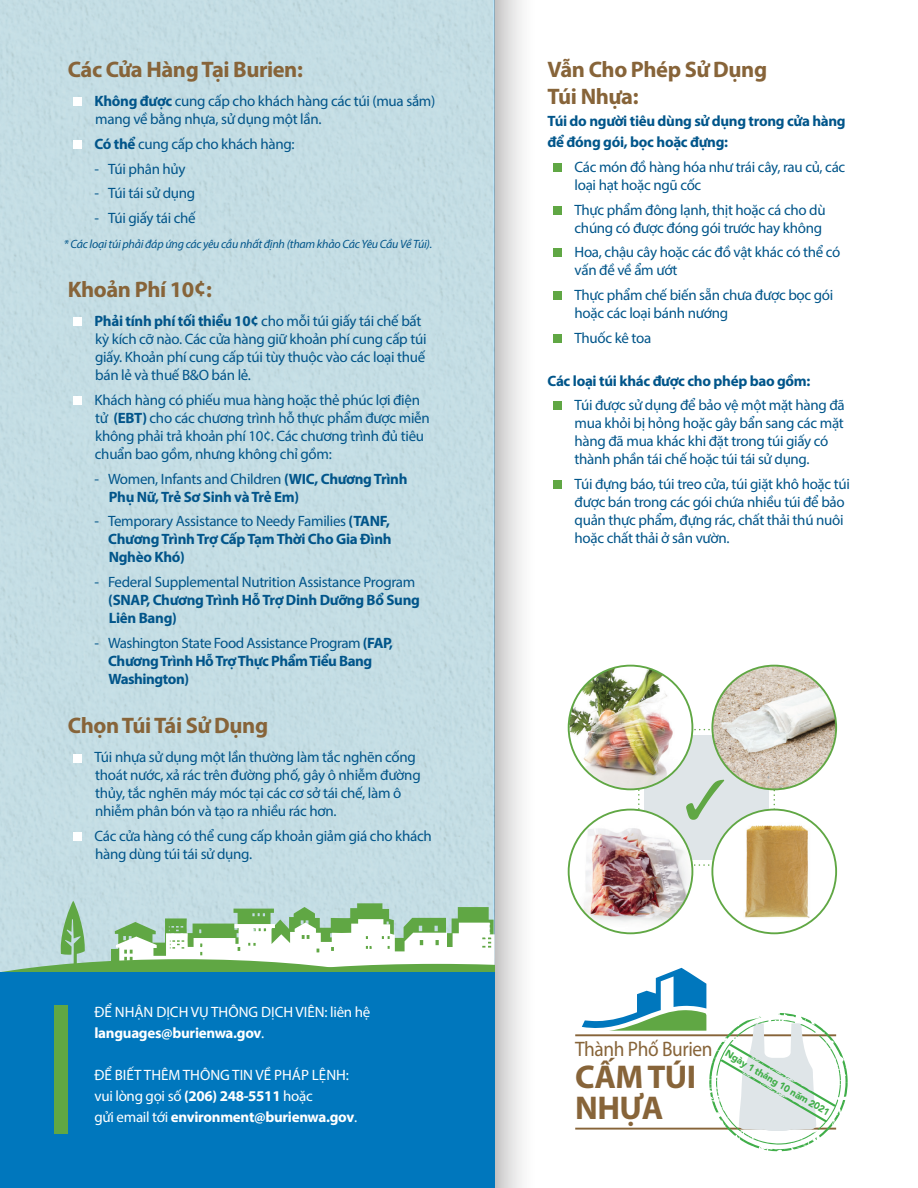
<style>
.page{position:relative;width:918px;height:1188px;background:#fff}
.page>*{position:absolute;margin:0;border:0;box-sizing:border-box;transform-origin:0 0}
.Body_Avenir{font:700 33px "Myriad Pro";letter-spacing:-.02em;color:#876439}
.Avenir_heading{font:700 22.5px/27px "Myriad Pro";letter-spacing:-.02em;color:#876439}
.Body_Avenir-2{font:21px "Myriad Pro";letter-spacing:-.02em;color:#876439;scale:.92 1}
.Bullets_Avenir{font:15px/18px "Myriad Pro";letter-spacing:-.02em;color:#01558a}
.Sub-bullets_Avenir{font:700 15px/18px "Myriad Pro";letter-spacing:-.03em;color:#01558a}
.Sub-bullets_Avenir-2{font:15px/18px "Myriad Pro";letter-spacing:-.02em;color:#01558a}
.Body_Avenir-3{font:700 15px/20.7px "Myriad Pro";letter-spacing:-.02em;color:#01558a}
.Body_Avenir-4{font:15px/21px "Myriad Pro";color:#fff}
.Body_Avenir-5{font:700 15px/21px "Myriad Pro";letter-spacing:-.02em;color:#fff}
.Note_Avenir{font:italic 12px "Myriad Pro";letter-spacing:-.02em;color:#01558a}
.t1{font:900 9.75px "Avenir";color:#40ae49}
.s1{font-weight:700}
.s2{font-weight:400}
</style>
<div class="page">
<div style="left:494px;top:0;width:47px;height:1188px;background:linear-gradient(to right,#cac9ca,#fff)"></div>
<div style="left:553px;top:163px;width:9px;height:9px;background:#60a744"></div>
<div style="left:553px;top:206px;width:9px;height:9px;background:#60a744"></div>
<div style="left:553px;top:249px;width:9px;height:8px;background:#60a744"></div>
<div style="left:553px;top:291px;width:9px;height:9px;background:#60a744"></div>
<div style="left:553px;top:334px;width:9px;height:9px;background:#60a744"></div>
<div style="left:553px;top:402px;width:9px;height:8px;background:#60a744"></div>
<div style="left:553px;top:480px;width:9px;height:9px;background:#60a744"></div>
<img style="left:569px;top:666px;width:123px;height:123px;border-radius:60px">
<img style="left:712px;top:666px;width:124px;height:123px;border-radius:60px">
<img style="left:569px;top:810px;width:123px;height:123px;border-radius:60px">
<img style="left:712px;top:810px;width:124px;height:123px;border-radius:60px">
<svg style="left:0;top:901px;width:494px;height:71px"></svg>
<hr style="left:575px;top:1034px;width:261px;height:2px;background:#876439">
<hr style="left:575px;top:1128px;width:261px;height:2px;background:#876439">
<svg style="left:582px;top:968px;width:266px;height:183px"></svg>
<div style="left:0;top:972px;width:494px;height:216px;background:#0077bd"></div>
<div style="left:54px;top:1006px;width:14px;height:128px;background:#60a744"></div>
<svg style="left:638px;top:729px;width:137px;height:137px"></svg>
<p class="Avenir_heading" style="left:68px;top:55px;width:237px">Các Cửa Hàng Tại Burien:</p>
<p class="Bullets_Avenir" style="left:94px;top:92px;width:342px"><span class="s1">Không được</span> cung cấp cho khách hàng các túi (mua sắm) mang về bằng nhựa, sử dụng một lần.</p>
<p class="Bullets_Avenir" style="left:94px;top:135px;width:202px"><span class="s1">Có thể</span> cung cấp cho khách hàng:</p>
<p class="Sub-bullets_Avenir-2" style="left:94px;top:159px;width:93px">- Túi phân hủy</p>
<p class="Sub-bullets_Avenir-2" style="left:94px;top:184px;width:102px">- Túi tái sử dụng</p>
<p class="Sub-bullets_Avenir-2" style="left:94px;top:209px;width:103px">- Túi giấy tái chế</p>
<p class="Note_Avenir" style="left:64px;top:236px;width:370px">* Các loại túi phải đáp ứng các yêu cầu nhất định (tham khảo Các Yêu Cầu Về Túi).</p>
<p class="Avenir_heading" style="left:68px;top:275px;width:146px">Khoản Phí 10¢:</p>
<p class="Bullets_Avenir" style="left:94px;top:312px;width:334px"><span class="s1">Phải tính phí tối thiểu 10¢</span> cho mỗi túi giấy tái chế bất kỳ kích cỡ nào. Các cửa hàng giữ khoản phí cung cấp túi giấy. Khoản phí cung cấp túi tùy thuộc vào các loại thuế bán lẻ và thuế B&amp;O bán lẻ.</p>
<p class="Bullets_Avenir" style="left:94px;top:391px;width:337px">Khách hàng có phiếu mua hàng hoặc thẻ phúc lợi điện tử <span class="s1">(EBT)</span> cho các chương trình hỗ thực phẩm được miễn không phải trả khoản phí 10¢. Các chương trình đủ tiêu chuẩn bao gồm, nhưng không chỉ gồm:</p>
<p class="Sub-bullets_Avenir" style="left:109px;top:469px;width:300px;text-indent:-14px"><span class="s2">- Women, Infants and Children</span> (WIC, Chương Trình<br>Phụ Nữ, Trẻ Sơ Sinh và Trẻ Em)</p>
<p class="Sub-bullets_Avenir" style="left:108px;top:512px;width:285px;text-align:justify;text-indent:-14px"><span class="s2">- Temporary Assistance to Needy Families</span> (TANF, Chương Trình Trợ Cấp Tạm Thời Cho Gia Đình Nghèo Khó)</p>
<p class="Sub-bullets_Avenir-2" style="left:108px;top:573px;width:313px;text-indent:-14px">- Federal Supplemental Nutrition Assistance Program <span class="s1">(SNAP, Chương Trình Hỗ Trợ Dinh Dưỡng Bổ Sung<br>Liên Bang)</span></p>
<p class="Sub-bullets_Avenir" style="left:108px;top:633px;width:286px;text-indent:-14px"><span class="s2">- Washington State Food Assistance Program</span> (FAP,<br>Chương Trình Hỗ Trợ Thực Phẩm Tiểu Bang<br>Washington)</p>
<p class="Avenir_heading" style="left:68px;top:711px;width:202px">Chọn Túi Tái Sử Dụng</p>
<p class="Bullets_Avenir" style="left:94px;top:748px;width:328px">Túi nhựa sử dụng một lần thường làm tắc nghẽn cống thoát nước, xả rác trên đường phố, gây ô nhiễm đường thủy, tắc nghẽn máy móc tại các cơ sở tái chế, làm ô nhiễm phân bón và tạo ra nhiều rác hơn.</p>
<p class="Bullets_Avenir" style="left:94px;top:827px;width:339px">Các cửa hàng có thể cung cấp khoản giảm giá cho khách hàng dùng túi tái sử dụng.</p>
<p class="Body_Avenir-4" style="left:94px;top:1001px;width:277px">ĐỂ NHẬN DỊCH VỤ THÔNG DỊCH VIÊN: liên hệ <span class="s1">languages@burienwa.gov</span>.</p>
<p class="Body_Avenir-4" style="left:94px;top:1064px;width:256px">ĐỂ BIẾT THÊM THÔNG TIN VỀ PHÁP LỆNH:</p>
<p class="Body_Avenir-5" style="left:94px;top:1085px;width:264px"><span class="s2">vui lòng gọi số</span> (206) 248-5511 <span class="s2">hoặc<br>gửi email tới</span> environment@burienwa.gov<span class="s2">.</span></p>
<p class="Avenir_heading" style="left:548px;top:55px;width:221px">Vẫn Cho Phép Sử Dụng<br>Túi Nhựa:</p>
<p class="Body_Avenir-3" style="left:548px;top:110px;width:300px">Túi do người tiêu dùng sử dụng trong cửa hàng để đóng gói, bọc hoặc đựng:</p>
<p class="Bullets_Avenir" style="left:575px;top:158px;width:272px">Các món đồ hàng hóa như trái cây, rau củ, các loại hạt hoặc ngũ cốc</p>
<p class="Bullets_Avenir" style="left:575px;top:200px;width:253px">Thực phẩm đông lạnh, thịt hoặc cá cho dù chúng có được đóng gói trước hay không</p>
<p class="Bullets_Avenir" style="left:575px;top:243px;width:267px">Hoa, chậu cây hoặc các đồ vật khác có thể có vấn đề về ẩm ướt</p>
<p class="Bullets_Avenir" style="left:575px;top:286px;width:260px">Thực phẩm chế biến sẵn chưa được bọc gói hoặc các loại bánh nướng</p>
<p class="Bullets_Avenir" style="left:575px;top:329px;width:78px">Thuốc kê toa</p>
<p class="Body_Avenir-3" style="left:548px;top:370px;width:264px">Các loại túi khác được cho phép bao gồm:</p>
<p class="Bullets_Avenir" style="left:575px;top:396px;width:272px">Túi được sử dụng để bảo vệ một mặt hàng đã mua khỏi bị hỏng hoặc gây bẩn sang các mặt hàng đã mua khác khi đặt trong túi giấy có thành phần tái chế hoặc túi tái sử dụng.</p>
<p class="Bullets_Avenir" style="left:575px;top:475px;width:277px">Túi đựng báo, túi treo cửa, túi giặt khô hoặc túi được bán trong các gói chứa nhiều túi để bảo quản thực phẩm, đựng rác, chất thải thú nuôi hoặc chất thải ở sân vườn.</p>
<p class="Body_Avenir-2" style="left:575px;top:1036px;width:151px">Thành Phố Burien</p>
<p class="Body_Avenir" style="left:575px;top:1055px;width:122px">CẤM TÚI</p>
<p class="Body_Avenir" style="left:575px;top:1086px;width:90px">NHỰA</p>
<p class="t1" style="left:730px;top:1046px;width:121px;rotate:30deg">Ngày 1 tháng 10 năm 2021</p>
</div>
